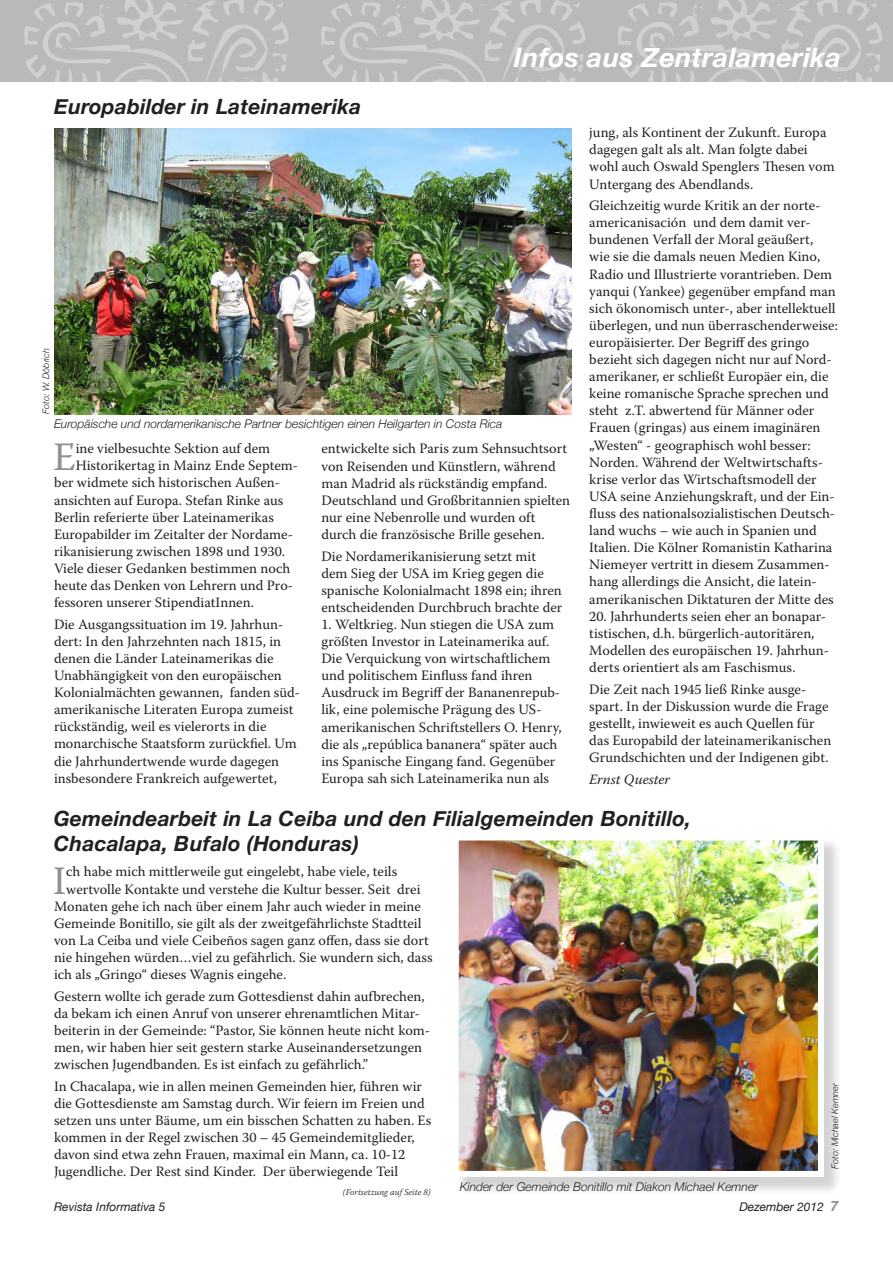
<style>
.page{position:relative;width:893px;height:1263px;background:#fff}
.page>*{position:absolute;margin:0;border:0;box-sizing:border-box;transform-origin:0 0}
.Body-Drop_2_Serif_Ro{font:40.2px "Warnock Pro";color:#919191}
.Heading_Sans_Ital_Wh{font:italic 700 27px "Helvetica Neue";letter-spacing:.01em;color:#fff}
.Heading_Sans_Ital_Bl{font:italic 700 21px/25.2px "Helvetica Neue";letter-spacing:.01em;color:#231f20}
.Body_Serif_Rom_Black{font:14.25px/17.1px "Warnock Pro";color:#231f20}
.Body-Drop_2_Serif_Ro-2{font:14.25px "Warnock Pro";color:#231f20}
.Author_-_Serif_Ital{font:italic 14.25px "Warnock Pro";color:#231f20}
.Foto_Caption_-_Sans{font:italic 300 12px "Helvetica Neue";color:#231f20}
.t1{font:italic 12px "Helvetica Neue";color:#231f20}
.Foto_Credit-Sans_Bla{font:italic 300 9px "Helvetica Neue";color:#231f20}
.t2{font:italic 300 9px "Warnock Pro";color:#231f20}
.s1{font-weight:700;font-size:14.25px;color:#919191}
</style>
<div class="page">
<img style="left:54px;top:129px;width:517px;height:285px">
<div style="left:455px;top:837px;width:388px;height:358px;background:#231f20;opacity:.2"></div>
<img style="left:460px;top:841px;width:357px;height:329px">
<div style="left:453px;top:834px;width:371px;height:343px;border:6px solid #fff"></div>
<svg style="left:0;top:0;width:893px;height:81px;background:#bebebe"></svg>
<p class="Heading_Sans_Ital_Bl" style="left:54px;top:94px;width:309px">Europabilder in Lateinamerika</p>
<p class="Heading_Sans_Ital_Wh" style="left:514px;top:41px;width:329px">Infos aus Zentralamerika</p>
<p class="Body_Serif_Rom_Black" style="left:589px;top:124px;width:247px">jung, als Kontinent der Zukunft. Europa dagegen galt als alt. Man folgte dabei wohl auch Oswald Spenglers Thesen vom Untergang des Abendlands.</p>
<p class="Body_Serif_Rom_Black" style="left:589px;top:197px;width:250px">Gleichzeitig wurde Kritik an der norte&shy;americanisación und dem damit ver&shy;bundenen Verfall der Moral geäußert,<br>wie sie die damals neuen Medien Kino, Radio und Illustrierte vorantrieben. Dem yanqui (Yankee) gegenüber empfand man sich ökonomisch unter-, aber intellektuell überlegen, und nun überraschenderweise: europäisierter. Der Begriff des gringo bezieht sich dagegen nicht nur auf Nord&shy;amerikaner, er schließt Europäer ein, die keine romanische Sprache sprechen und steht z.T. abwertend für Männer oder Frauen (gringas) aus einem imaginären „Westen“ - geographisch wohl besser:<br>Norden. Während der Weltwirtschafts&shy;krise verlor das Wirtschaftsmodell der USA seine Anziehungskraft, und der Ein&shy;fluss des nationalsozialistischen Deutsch&shy;land wuchs – wie auch in Spanien und Italien. Die Kölner Romanistin Katharina Niemeyer vertritt in diesem Zusammen&shy;hang allerdings die Ansicht, die latein&shy;amerikanischen Diktaturen der Mitte des</p>
<p class="Body_Serif_Rom_Black" style="left:589px;top:607px;width:241px">20. Jahrhunderts seien eher an bonapar&shy;tistischen, d.h. bürgerlich-autoritären, Modellen des europäischen 19. Jahrhun&shy;derts orientiert als am Faschismus.</p>
<p class="Body_Serif_Rom_Black" style="left:589px;top:680px;width:243px">Die Zeit nach 1945 ließ Rinke ausge&shy;spart. In der Diskussion wurde die Frage gestellt, inwieweit es auch Quellen für das Europabild der lateinamerikanischen Grundschichten und der Indigenen gibt.</p>
<p class="Author_-_Serif_Ital" style="left:589px;top:770px;width:82px">Ernst Quester</p>
<p class="Heading_Sans_Ital_Bl" style="left:54px;top:805px;width:639px">Gemeindearbeit in La Ceiba und den Filialgemeinden Bonitillo,<br>Chacalapa, Bufalo (Honduras)</p>
<p class="Body-Drop_2_Serif_Ro" style="left:53px;top:856px;width:15px">I</p>
<p class="Body-Drop_2_Serif_Ro-2" style="left:66px;top:863px;width:332px">ch habe mich mittlerweile gut eingelebt, habe viele, teils</p>
<p class="Foto_Credit-Sans_Bla" style="left:40px;top:414px;width:67px;rotate:-90deg">Foto: W. Döbrich</p>
<p class="Foto_Caption_-_Sans" style="left:54px;top:417px;width:450px">Europäische und nordamerikanische Partner besichtigen einen Heilgarten in Costa Rica</p>
<p class="Body-Drop_2_Serif_Ro" style="left:53px;top:433px;width:24px">E</p>
<p class="Body-Drop_2_Serif_Ro-2" style="left:76px;top:440px;width:196px">ine vielbesuchte Sektion auf dem</p>
<p class="Body_Serif_Rom_Black" style="left:321px;top:440px;width:250px">entwickelte sich Paris zum Sehnsuchtsort von Reisenden und Künstlern, während man Madrid als rückständig empfand.<br>Deutschland und Großbritannien spielten nur eine Nebenrolle und wurden oft durch die französische Brille gesehen.</p>
<p class="Body_Serif_Rom_Black" style="left:321px;top:547px;width:242px">Die Nordamerikanisierung setzt mit dem Sieg der USA im Krieg gegen die spanische Kolonialmacht 1898 ein; ihren entscheidenden Durchbruch brachte der</p>
<p class="Body_Serif_Rom_Black" style="left:321px;top:615px;width:242px">1. Weltkrieg. Nun stiegen die USA zum größten Investor in Lateinamerika auf.<br>Die Verquickung von wirtschaftlichem und politischem Einfluss fand ihren Ausdruck im Begriff der Bananenrepub&shy;lik, eine polemische Prägung des US&shy;amerikanischen Schriftstellers O. Henry, die als „república bananera“ später auch ins Spanische Eingang fand. Gegenüber Europa sah sich Lateinamerika nun als</p>
<p class="Body-Drop_2_Serif_Ro-2" style="left:76px;top:457px;width:224px">Historikertag in Mainz Ende Septem-</p>
<p class="Body-Drop_2_Serif_Ro-2" style="left:54px;top:474px;width:228px">ber widmete sich historischen Außen-</p>
<p class="Body-Drop_2_Serif_Ro-2" style="left:54px;top:491px;width:231px">ansichten auf Europa. Stefan Rinke aus</p>
<p class="Body-Drop_2_Serif_Ro-2" style="left:54px;top:508px;width:221px">Berlin referierte über Lateinamerikas</p>
<p class="Body-Drop_2_Serif_Ro-2" style="left:54px;top:525px;width:240px">Europabilder im Zeitalter der Nordame-</p>
<p class="Body-Drop_2_Serif_Ro-2" style="left:54px;top:543px;width:233px">rikanisierung zwischen 1898 und 1930.</p>
<p class="Body-Drop_2_Serif_Ro-2" style="left:54px;top:560px;width:238px">Viele dieser Gedanken bestimmen noch</p>
<p class="Body-Drop_2_Serif_Ro-2" style="left:54px;top:577px;width:241px">heute das Denken von Lehrern und Pro-</p>
<p class="Body-Drop_2_Serif_Ro-2" style="left:54px;top:594px;width:201px">fessoren unserer StipendiatInnen.</p>
<p class="Body_Serif_Rom_Black" style="left:54px;top:615px;width:248px">Die Ausgangssituation im 19. Jahrhun&shy;dert: In den Jahrzehnten nach 1815, in denen die Länder Lateinamerikas die Unabhängigkeit von den europäischen Kolonialmächten gewannen, fanden süd&shy;amerikanische Literaten Europa zumeist rückständig, weil es vielerorts in die monarchische Staatsform zurückfiel. Um die Jahrhundertwende wurde dagegen insbesondere Frankreich aufgewertet,</p>
<p class="Body-Drop_2_Serif_Ro-2" style="left:66px;top:880px;width:356px">wertvolle Kontakte und verstehe die Kultur besser. Seit drei</p>
<p class="Body-Drop_2_Serif_Ro-2" style="left:54px;top:897px;width:369px">Monaten gehe ich nach über einem Jahr auch wieder in meine</p>
<p class="Body-Drop_2_Serif_Ro-2" style="left:54px;top:914px;width:369px">Gemeinde Bonitillo, sie gilt als der zweitgefährlichste Stadtteil</p>
<p class="Body-Drop_2_Serif_Ro-2" style="left:54px;top:931px;width:376px">von La Ceiba und viele Ceibeños sagen ganz offen, dass sie dort</p>
<p class="Body-Drop_2_Serif_Ro-2" style="left:54px;top:949px;width:380px">nie hingehen würden…viel zu gefährlich. Sie wundern sich, dass</p>
<p class="Body-Drop_2_Serif_Ro-2" style="left:54px;top:966px;width:234px">ich als „Gringo“ dieses Wagnis eingehe.</p>
<p class="Body_Serif_Rom_Black" style="left:54px;top:987px;width:378px">Gestern wollte ich gerade zum Gottesdienst dahin aufbrechen, da bekam ich einen Anruf von unserer ehrenamtlichen Mitar&shy;beiterin in der Gemeinde: “Pastor, Sie können heute nicht kom&shy;men, wir haben hier seit gestern starke Auseinandersetzungen zwischen Jugendbanden. Es ist einfach zu gefährlich.”</p>
<p class="Body_Serif_Rom_Black" style="left:54px;top:1077px;width:379px">In Chacalapa, wie in allen meinen Gemeinden hier, führen wir die Gottesdienste am Samstag durch. Wir feiern im Freien und setzen uns unter Bäume, um ein bisschen Schatten zu haben. Es kommen in der Regel zwischen 30 – 45 Gemeindemitglieder, davon sind etwa zehn Frauen, maximal ein Mann, ca. 10-12<br>Jugendliche. Der Rest sind Kinder. Der überwiegende Teil</p>
<p class="Foto_Credit-Sans_Bla" style="left:829px;top:1169px;width:87px;rotate:-90deg">Foto: Michael Kemner</p>
<p class="t2" style="left:343px;top:1187px;width:89px">(Fortsetzung auf Seite 8)</p>
<p class="Foto_Caption_-_Sans" style="left:460px;top:1179px;width:300px">Kinder der Gemeinde Bonitillo mit Diakon Michael Kemner</p>
<p class="t1" style="left:54px;top:1199px;width:113px">Revista Informativa 5</p>
<p class="t1" style="left:739px;top:1199px;width:101px">Dezember 2012 <span class="s1">7</span></p>
</div>
